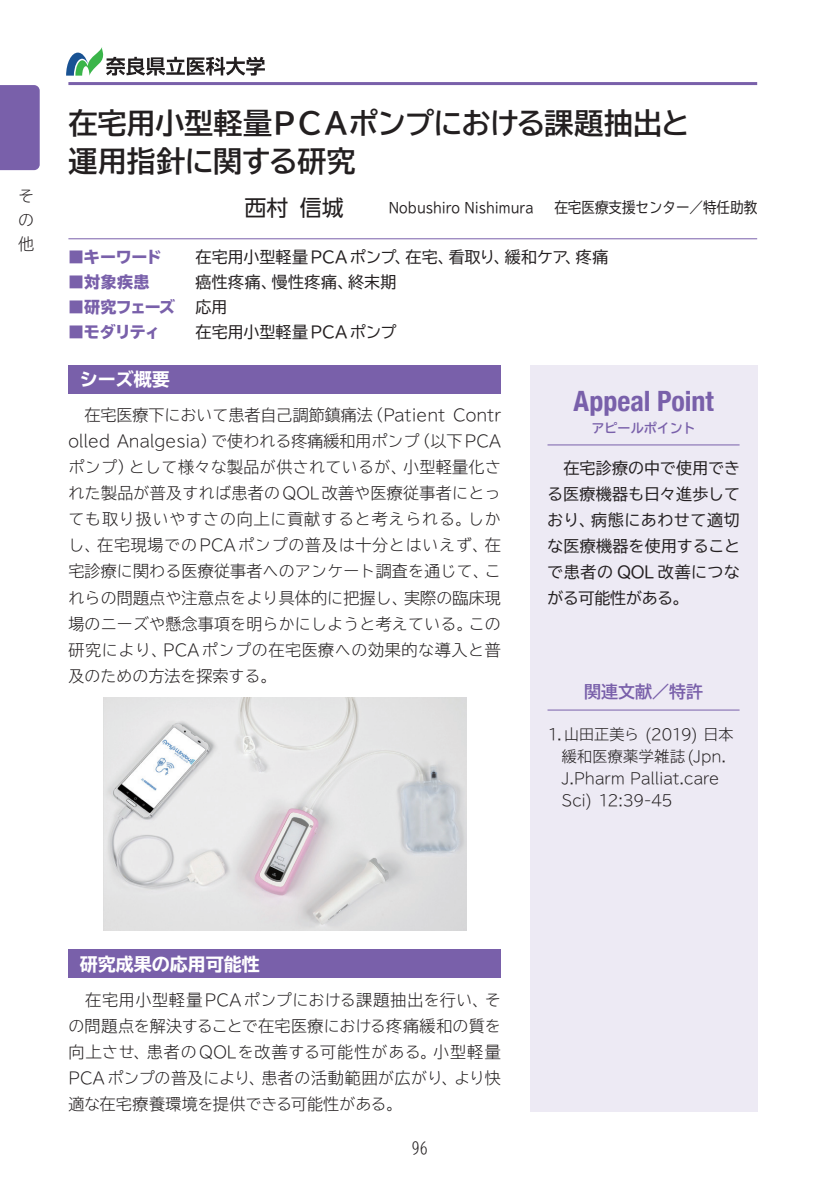
<style>
.page{position:relative;width:840px;height:1191px;background:#fff}
.page>*{position:absolute;margin:0;border:0;box-sizing:border-box;transform-origin:0 0}
.t1{font:700 29px/38px "TBUD Go Std";letter-spacing:-.015em;color:#231f20}
.t2{font:700 condensed 28px "Helvetica Neue";color:#7960aa}
.t3{font:22px "UD Shin Go Pr 6";color:#231f20}
.t4{font:700 expanded 18px "TBUD Go Std";color:#fff}
.t5{font:700 17px "TBUD Go Std";color:#7960aa}
.t6{font:300 16px/26px "TBUD Go Std Super";letter-spacing:.015em;color:#231f20;text-align:justify}
.t7{font:16px/26px "TBUD Go Std";letter-spacing:.01em;color:#231f20}
.t8{font:800 16px "TBUD Go Std";letter-spacing:-.03em;color:#7960aa}
.t9{font:300 15px/22px "TBUD Go Std Super";letter-spacing:-.005em;color:#231f20}
.t10{font:15px "TBUD Go Std";color:#231f20;scale:.9 1}
.t11{font:14px "TBUD Go Std";letter-spacing:.005em;color:#231f20;scale:.9 1}
.t12{font:700 13px "TBUD Go Std";color:#7960aa}
</style>
<div class="page">
<div style="left:0;top:85px;width:40px;height:85px;background:#7960aa"></div>
<svg style="left:66px;top:47px;width:199px;height:29px"></svg>
<hr style="left:68px;top:82px;width:688px;height:3px;background:#7960aa">
<div style="left:68px;top:365px;width:432px;height:28px;background:#7960aa"></div>
<hr style="left:68px;top:238px;width:688px;height:1px;background:#7960aa">
<div style="left:530px;top:365px;width:226px;height:747px;background:#edeaf4"></div>
<hr style="left:547px;top:444px;width:192px;height:1px;background:#7960aa">
<hr style="left:547px;top:709px;width:192px;height:1px;background:#7960aa">
<div style="left:68px;top:949px;width:432px;height:29px;background:#7960aa"></div>
<img style="left:103px;top:697px;width:363px;height:233px">
<p class="t6" style="left:18px;top:183px;width:17px;line-height:24px">その他</p>
<h1 class="t1" style="left:68px;top:104px;width:622px">在宅用小型軽量ＰＣＡポンプにおける課題抽出と運用指針に関する研究</h1>
<p class="t8" style="left:68px;top:248px;width:95px">■キーワード</p>
<p class="t8" style="left:68px;top:273px;width:83px">■対象疾患</p>
<p class="t8" style="left:68px;top:298px;width:108px">■研究フェーズ</p>
<p class="t8" style="left:68px;top:323px;width:94px">■モダリティ</p>
<p class="t4" style="left:80px;top:369px;width:91px">シーズ概要</p>
<h3 class="t3" style="left:244px;top:190px;width:100px">西村 信城</h3>
<p class="t11" style="left:388px;top:196px;width:162px">Nobushiro Nishimura</p>
<p class="t10" style="left:554px;top:195px;width:226px">在宅医療支援センター／特任助教</p>
<p class="t7" style="left:195px;top:244px;width:414px;line-height:25px">在宅用小型軽量 PCA ポンプ、在宅、看取り、緩和ケア、疼痛癌性疼痛、慢性疼痛、終末期<br>応用<br>在宅用小型軽量 PCAポンプ</p>
<p class="t6" style="left:68px;top:402px;width:434px;text-indent:16px">在宅医療下において患者自己調節鎮痛法（Patient Contr olled Analgesia）で使われる疼痛緩和用ポンプ（以下 PCAポンプ）として様々な製品が供されているが、小型軽量化された製品が普及すれば患者の QOL改善や医療従事者にとっても取り扱いやすさの向上に貢献すると考えられる。しかし、在宅現場での PCAポンプの普及は十分とはいえず、在宅診療に関わる医療従事者へのアンケート調査を通じて、これらの問題点や注意点をより具体的に把握し、実際の臨床現場のニーズや懸念事項を明らかにしようと考えている。この研究により、PCAポンプの在宅医療への効果的な導入と普及のための方法を探索する。</p>
<h2 class="t2" style="left:573px;top:378px;width:142px">Appeal Point</h2>
<p class="t12" style="left:591px;top:418px;width:105px">アピールポイント</p>
<p class="t7" style="left:547px;top:455px;width:194px;text-align:justify;text-indent:16px">在宅診療の中で使用できる医療機器も日々進歩しており、病態にあわせて適切な医療機器を使用することで患者の QOL 改善につながる可能性がある。</p>
<p class="t5" style="left:583px;top:678px;width:120px">関連文献／特許</p>
<p class="t9" style="left:561px;top:722px;width:173px;text-indent:-14px">1. 山田正美ら (2019) 日本緩和医療薬学雑誌(Jpn.<br>J.Pharm Palliat.care<br>Sci) 12:39-45</p>
<p class="t4" style="left:80px;top:954px;width:181px">研究成果の応用可能性</p>
<p class="t6" style="left:68px;top:986px;width:434px;text-indent:17px">在宅用小型軽量 PCAポンプにおける課題抽出を行い、その問題点を解決することで在宅医療における疼痛緩和の質を向上させ、患者のQOLを改善する可能性がある。小型軽量PCAポンプの普及により、患者の活動範囲が広がり、より快適な在宅療養環境を提供できる可能性がある。</p>
<p class="t6" style="left:412px;top:1134px;width:17px">96</p>
</div>
